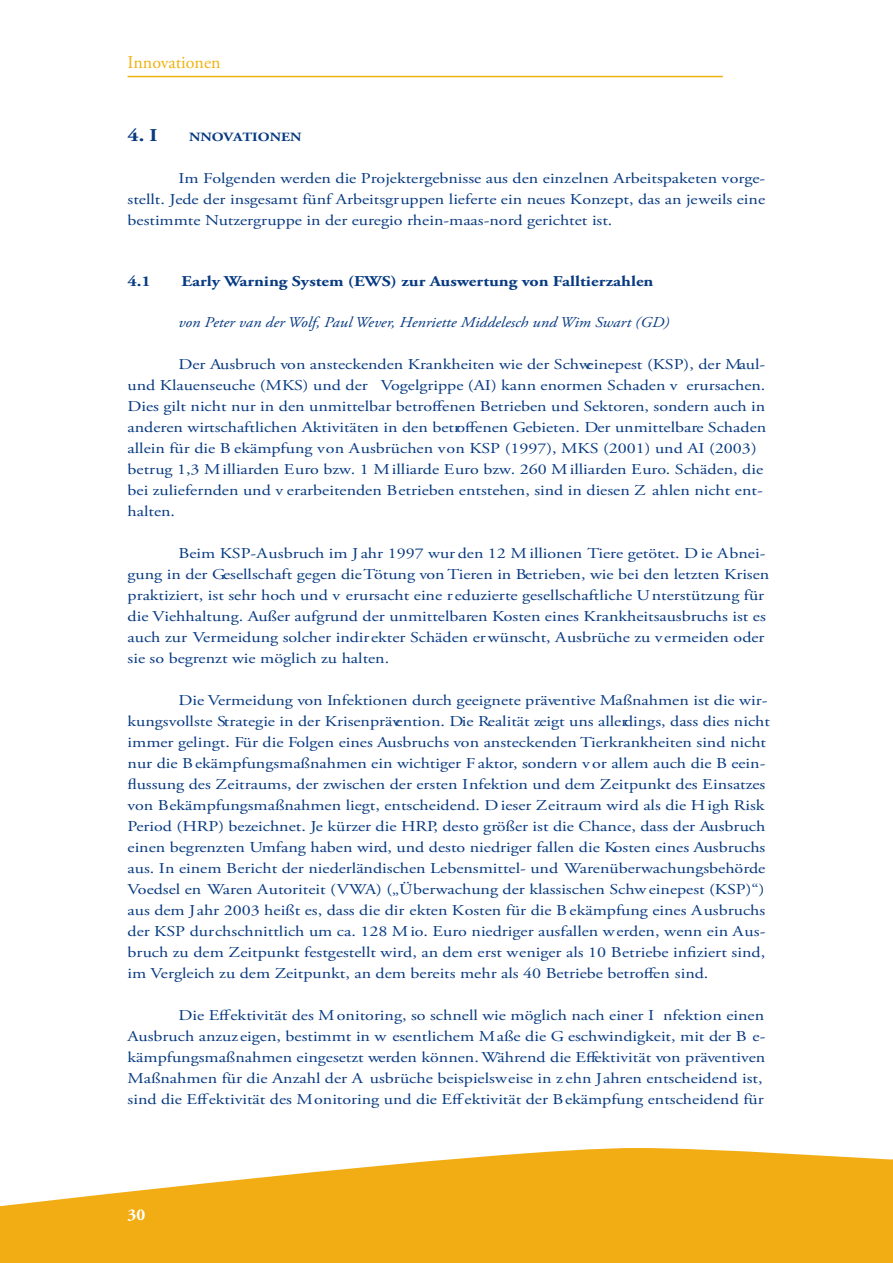
<style>
.page{position:relative;width:893px;height:1263px;background:#fff}
.page>*{position:absolute;margin:0;border:0;box-sizing:border-box;transform-origin:0 0}
.t1{font:18px "Adobe Garamond Pro";color:#efb211}
.t2{font:700 18px "Adobe Garamond Pro";color:#073a81;scale:1.2 1}
.t3{font:700 16.5px "Adobe Garamond Pro";color:#fff}
.t4{font:15px/21px "Adobe Garamond Pro";color:#073a81;scale:1.2 1}
.t5{font:italic 15px "Adobe Garamond Pro";color:#073a81;scale:1.1 1}
.t6{font:700 15px "Adobe Garamond Pro";color:#073a81;scale:1.2 1}
.t7{font:700 12.6px "Adobe Garamond Pro";color:#073a81;scale:1.2 1}
</style>
<div class="page">
<svg style="left:0;top:1148px;width:892px;height:115px;fill:#f2ad14"></svg>
<hr style="left:128px;top:76px;width:595px;height:1px;background:#efb211">
<svg style="left:892px;top:1159px;width:1px;height:104px"></svg>
<p class="t1" style="left:128px;top:52px;width:95px">Innovationen</p>
<p class="t2" style="left:128px;top:124px;width:27px">4. I</p>
<p class="t7" style="left:189px;top:129px;width:95px">NNOVATIONEN</p>
<p class="t4" style="left:128px;top:168px;width:533px;text-align:justify;text-indent:51px">Im Folgenden werden die Projektergebnisse aus den einzelnen Arbeitspaketen vorge&shy;stellt. Jede der insgesamt fünf Arbeitsgruppen lieferte ein neues Konzept, das an jeweils eine bestimmte Nutzergruppe in der euregio rhein-maas-nord gerichtet ist.</p>
<p class="t6" style="left:128px;top:273px;width:21px">4.1</p>
<p class="t6" style="left:182px;top:273px;width:395px">Early Warning System (EWS) zur Auswertung von Falltierzahlen</p>
<p class="t5" style="left:179px;top:313px;width:448px">von Peter van der Wolf, Paul Wever, Henriette Middelesch und Wim Swart (GD)</p>
<p class="t4" style="left:128px;top:354px;width:534px;text-indent:51px">Der Ausbruch von ansteckenden Krankheiten wie der Schweinepest (KSP), der Maul&shy;und Klauenseuche (MKS) und der Vogelgrippe (AI) kann enormen Schaden v erursachen.<br>Dies gilt nicht nur in den unmittelbar betroffenen Betrieben und Sektoren, sondern auch in anderen wirtschaftlichen Aktivitäten in den betroffenen Gebieten. Der unmittelbare Schaden allein für die B ekämpfung von Ausbrüchen von KSP (1997), MKS (2001) und AI (2003) betrug 1,3 Milliarden Euro bzw. 1 Milliarde Euro bzw. 260 Milliarden Euro. Schäden, die bei zuliefernden und v erarbeitenden Betrieben entstehen, sind in diesen Z ahlen nicht ent&shy;halten.</p>
<p class="t4" style="left:128px;top:543px;width:536px;text-indent:51px">Beim KSP-Ausbruch im Jahr 1997 wur den 12 M illionen Tiere getötet. D ie Abnei&shy;gung in der Gesellschaft gegen die Tötung von Tieren in Betrieben, wie bei den letzten Krisen praktiziert, ist sehr hoch und v erursacht eine reduzierte gesellschaftliche Unterstützung für die Viehhaltung. Außer aufgrund der unmittelbaren Kosten eines Krankheitsausbruchs ist es auch zur Vermeidung solcher indirekter Schäden erwünscht, Ausbrüche zu vermeiden oder sie so begrenzt wie möglich zu halten.</p>
<p class="t4" style="left:128px;top:690px;width:537px;text-indent:51px">Die Vermeidung von Infektionen durch geeignete präventive Maßnahmen ist die wir&shy;kungsvollste Strategie in der Krisenprävention. Die Realität zeigt uns allerdings, dass dies nicht immer gelingt. Für die Folgen eines Ausbruchs von ansteckenden Tierkrankheiten sind nicht nur die Bekämpfungsmaßnahmen ein wichtiger F aktor, sondern vor allem auch die B eein&shy;flussung des Zeitraums, der zwischen der ersten Infektion und dem Zeitpunkt des Einsatzes von Bekämpfungsmaßnahmen liegt, entscheidend. Dieser Zeitraum wird als die High Risk Period (HRP) bezeichnet. Je kürzer die HRP, desto größer ist die Chance, dass der Ausbruch einen begrenzten Umfang haben wird, und desto niedriger fallen die Kosten eines Ausbruchs aus. In einem Bericht der niederländischen Lebensmittel- und Warenüberwachungsbehörde Voedsel en Waren Autoriteit (VWA) („Überwachung der klassischen Schw einepest (KSP)“) aus dem Jahr 2003 heißt es, dass die dir ekten Kosten für die B ekämpfung eines Ausbruchs der KSP durchschnittlich um ca. 128 Mio. Euro niedriger ausfallen werden, wenn ein Aus&shy;bruch zu dem Zeitpunkt festgestellt wird, an dem erst weniger als 10 Betriebe infiziert sind, im Vergleich zu dem Zeitpunkt, an dem bereits mehr als 40 Betriebe betroffen sind.</p>
<p class="t4" style="left:128px;top:1005px;width:533px;text-indent:51px">Die Effektivität des Monitoring, so schnell wie möglich nach einer I nfektion einen Ausbruch anzuzeigen, bestimmt in w esentlichem Maße die G eschwindigkeit, mit der B e&shy;kämpfungsmaßnahmen eingesetzt werden können. Während die Effektivität von präventiven Maßnahmen für die Anzahl der A usbrüche beispielsweise in z ehn Jahren entscheidend ist, sind die Effektivität des Monitoring und die Effektivität der Bekämpfung entscheidend für</p>
<p class="t3" style="left:128px;top:1205px;width:19px">30</p>
</div>
